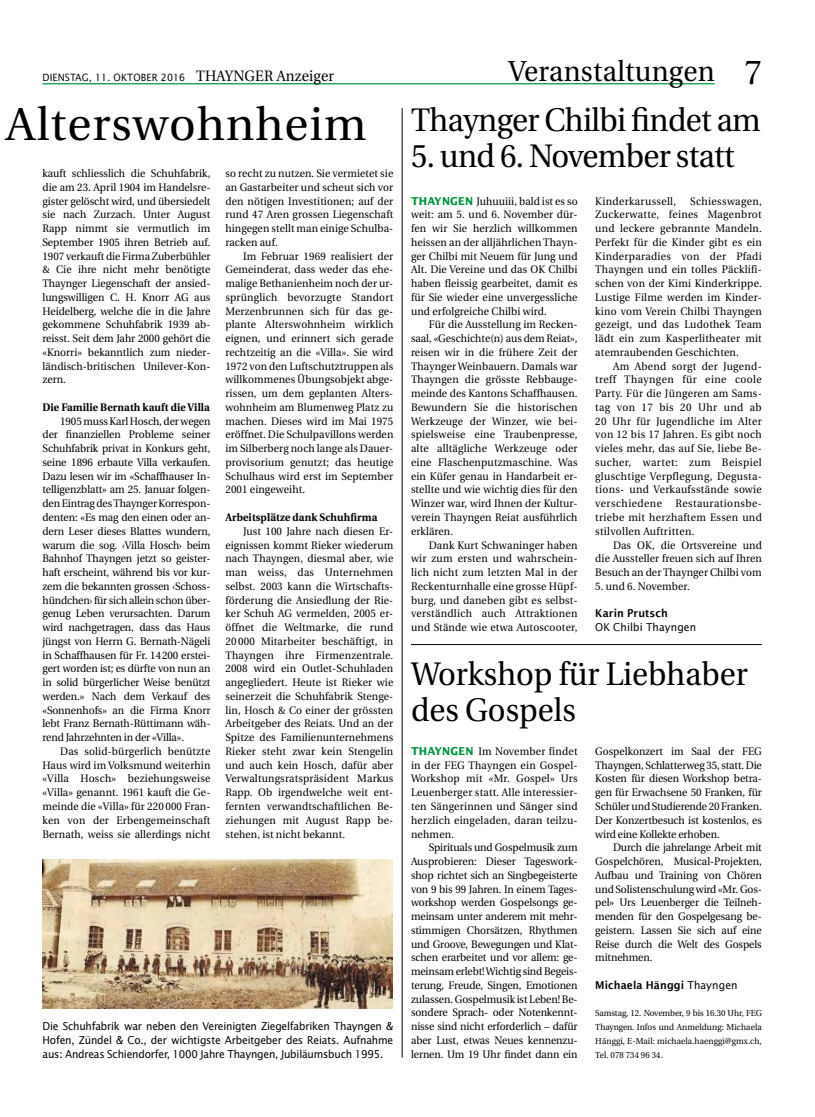
<style>
.page{position:relative;width:815px;height:1117px;background:#fff}
.page>*{position:absolute;margin:0;border:0;box-sizing:border-box;transform-origin:0 0}
.t1{font:46.25px "Utopia";letter-spacing:.02em;color:#000}
.t2{font:32.5px "Utopia";letter-spacing:-.02em;color:#000;scale:.95 1}
.t3{font:32.5px/36.2px "Utopia";color:#000;scale:.95 1}
.t4{font:28.75px "Utopia";letter-spacing:.01em;color:#000;scale:.95 1}
.t5{font:10.88px/13.8px "Utopia";color:#000;text-align:justify;scale:.95 1}
.t6{font:10.88px/13.8px "Lucida Sans";letter-spacing:-.02em;color:#000;text-align:justify;scale:.95 1}
.t7{font:700 10.88px "Utopia";letter-spacing:.01em;color:#000;scale:.95 1}
.t8{font:600 10.88px "Lucida Sans";letter-spacing:.01em;color:#000;scale:.95 1}
.t9{font:10.88px "Utopia";letter-spacing:.035em;color:#000;scale:.95 1}
.t10{font:10.88px "Lucida Sans";letter-spacing:.01em;color:#000;scale:.95 1}
.t11{font:10px "Lucida Sans";letter-spacing:.01em;color:#000;scale:.95 1}
.t12{font:8.75px/13.8px "Utopia";letter-spacing:.01em;color:#000;text-align:justify;scale:.95 1}
.s1{font-family:"Utopia";font-size:15px}
.s2{font-size:34.38px}
.s3{font-family:"Lucida Sans";font-weight:700;color:#009341}
.s4{font-weight:400}
</style>
<div class="page">
<hr style="left:43px;top:83px;width:672px;height:1px;background:#009341">
<hr style="left:411px;top:644px;width:351px;height:1px;background:#000">
<hr style="left:402px;top:108px;width:1px;height:949px;background:#000">
<img style="left:43px;top:859px;width:350px;height:149px">
<p class="t11" style="left:43px;top:71px;width:308px">DIENSTAG, 11. OKTOBER 2016 <span class="s1">THAYNGER Anzeiger</span></p>
<h3 class="t4" style="left:509px;top:55px;width:268px">Veranstaltungen <span class="s2">7</span></h3>
<h2 class="t2" style="left:411px;top:102px;width:370px">Thaynger Chilbi findet am</h2>
<h2 class="t2" style="left:411px;top:138px;width:342px">5. und 6. November statt</h2>
<p class="t5" style="left:411px;top:194px;width:177px"><span class="s3">THAYNGEN</span> Juhuuiii, bald ist es so weit: am 5. und 6. November dür&shy;fen wir Sie herzlich willkommen heissen an der alljährlichen Thayn&shy;ger Chilbi mit Neuem für Jung und Alt. Die Vereine und das OK Chilbi haben fleissig gearbeitet, damit es für Sie wieder eine unvergessliche und erfolgreiche Chilbi wird.</p>
<p class="t5" style="left:411px;top:318px;width:177px;text-indent:18px">Für die Ausstellung im Recken&shy;saal, «Geschichte(n) aus dem Reiat», reisen wir in die frühere Zeit der Thaynger Weinbauern. Damals war Thayngen die grösste Rebbauge&shy;meinde des Kantons Schaffhausen.<br>Bewundern Sie die historischen Werkzeuge der Winzer, wie bei&shy;spielsweise eine Traubenpresse, alte alltägliche Werkzeuge oder eine Flaschenputzmaschine. Was ein Küfer genau in Handarbeit er&shy;stellte und wie wichtig dies für den Winzer war, wird Ihnen der Kultur&shy;verein Thayngen Reiat ausführlich erklären.</p>
<p class="t5" style="left:411px;top:538px;width:177px;text-indent:18px">Dank Kurt Schwaninger haben wir zum ersten und wahrschein&shy;lich nicht zum letzten Mal in der Reckenturnhalle eine grosse Hüpf&shy;burg, und daneben gibt es selbst&shy;verständlich auch Attraktionen und Stände wie etwa Autoscooter,</p>
<h1 class="t1" style="left:6px;top:99px;width:362px">Alterswohnheim</h1>
<p class="t5" style="left:43px;top:166px;width:178px">kauft schliesslich die Schuhfabrik, die am 23. April 1904 im Handelsre&shy;gister gelöscht wird, und übersiedelt sie nach Zurzach. Unter August Rapp nimmt sie vermutlich im September 1905 ihren Betrieb auf.<br>1907 verkauft die Firma Zuberbühler &amp; Cie ihre nicht mehr benötigte Thaynger Liegenschaft der ansied&shy;lungswilligen C. H. Knorr AG aus Heidelberg, welche die in die Jahre gekommene Schuhfabrik 1939 ab&shy;reisst. Seit dem Jahr 2000 gehört die «Knorri» bekanntlich zum nieder&shy;ländisch-britischen Unilever-Kon&shy;zern.</p>
<p class="t7" style="left:43px;top:401px;width:178px">Die Familie Bernath kauft die Villa</p>
<p class="t5" style="left:43px;top:414px;width:178px;text-indent:18px">1905 muss Karl Hosch, der wegen der finanziellen Probleme seiner Schuhfabrik privat in Konkurs geht, seine 1896 erbaute Villa verkaufen.<br>Dazu lesen wir im «Schaffhauser In&shy;telligenzblatt» am 25. Januar folgen&shy;den Eintrag des Thaynger Korrespon&shy;denten: «Es mag den einen oder an&shy;dern Leser dieses Blattes wundern, warum die sog. ‹Villa Hosch› beim Bahnhof Thayngen jetzt so geister&shy;haft erscheint, während bis vor kur&shy;zem die bekannten grossen ‹Schoss&shy;hündchen› für sich allein schon über&shy;genug Leben verursachten. Darum wird nachgetragen, dass das Haus jüngst von Herrn G. Bernath-Nägeli in Schaffhausen für Fr. 14200 erstei&shy;gert worden ist; es dürfte von nun an in solid bürgerlicher Weise benützt werden.» Nach dem Verkauf des «Sonnenhofs» an die Firma Knorr lebt Franz Bernath-Rüttimann wäh&shy;rend Jahrzehnten in der «Villa».</p>
<p class="t5" style="left:43px;top:744px;width:178px;text-indent:18px">Das solid-bürgerlich benützte Haus wird im Volksmund weiterhin «Villa Hosch» beziehungsweise «Villa» genannt. 1961 kauft die Ge&shy;meinde die «Villa» für 220 000 Fran&shy;ken von der Erbengemeinschaft Bernath, weiss sie allerdings nicht</p>
<p class="t5" style="left:225px;top:166px;width:178px">so recht zu nutzen. Sie vermietet sie an Gastarbeiter und scheut sich vor den nötigen Investitionen; auf der rund 47 Aren grossen Liegenschaft hingegen stellt man einige Schulba&shy;racken auf.</p>
<p class="t5" style="left:225px;top:249px;width:178px;text-indent:18px">Im Februar 1969 realisiert der Gemeinderat, dass weder das ehe&shy;malige Bethanienheim noch der ur&shy;sprünglich bevorzugte Standort Merzenbrunnen sich für das ge&shy;plante Alterswohnheim wirklich eignen, und erinnert sich gerade rechtzeitig an die «Villa». Sie wird 1972 von den Luftschutztruppen als willkommenes Übungsobjekt abge&shy;rissen, um dem geplanten Alters&shy;wohnheim am Blumenweg Platz zu machen. Dieses wird im Mai 1975 eröffnet. Die Schulpavillons werden im Silberberg noch lange als Dauer&shy;provisorium genutzt; das heutige Schulhaus wird erst im September 2001 eingeweiht.</p>
<p class="t7" style="left:225px;top:511px;width:162px">Arbeitsplätze dank Schuhfirma</p>
<p class="t5" style="left:225px;top:524px;width:178px;text-indent:18px">Just 100 Jahre nach diesen Er&shy;eignissen kommt Rieker wiederum nach Thayngen, diesmal aber, wie man weiss, das Unternehmen selbst. 2003 kann die Wirtschafts&shy;förderung die Ansiedlung der Rie&shy;ker Schuh AG vermelden, 2005 er&shy;öffnet die Weltmarke, die rund 20 000 Mitarbeiter beschäftigt, in Thayngen ihre Firmenzentrale.<br>2008 wird ein Outlet-Schuhladen angegliedert. Heute ist Rieker wie seinerzeit die Schuhfabrik Stenge&shy;lin, Hosch &amp; Co einer der grössten Arbeitgeber des Reiats. Und an der Spitze des Familienunternehmens Rieker steht zwar kein Stengelin und auch kein Hosch, dafür aber Verwaltungsratspräsident Markus Rapp. Ob irgendwelche weit ent&shy;fernten verwandtschaftlichen Be&shy;ziehungen mit August Rapp be&shy;stehen, ist nicht bekannt.</p>
<p class="t5" style="left:595px;top:194px;width:177px;text-indent:95px">Schiesswagen, Zuckerwatte, feines Magenbrot und leckere gebrannte Mandeln.<br>Perfekt für die Kinder gibt es ein Kinderparadies von der Pfadi Thayngen und ein tolles Päcklifi&shy;schen von der Kimi Kinderkrippe.<br>Lustige Filme werden im Kinder&shy;kino vom Verein Chilbi Thayngen gezeigt, und das Ludothek Team lädt ein zum Kasperlitheater mit atemraubenden Geschichten.</p>
<p class="t5" style="left:595px;top:359px;width:177px;text-indent:18px">Am Abend sorgt der Jugend&shy;treff Thayngen für eine coole Party. Für die Jüngeren am Sams&shy;tag von 17 bis 20 Uhr und ab 20 Uhr für Jugendliche im Alter von 12 bis 17 Jahren. Es gibt noch vieles mehr, das auf Sie, liebe Be&shy;sucher, wartet: zum Beispiel gluschtige Verpflegung, Degusta&shy;tions- und Verkaufsstände sowie verschiedene Restaurationsbe&shy;triebe mit herzhaftem Essen und stilvollen Auftritten.</p>
<p class="t5" style="left:595px;top:538px;width:177px;text-indent:18px">Das OK, die Ortsvereine und die Aussteller freuen sich auf Ihren Besuch an der Thaynger Chilbi vom</p>
<p class="t5" style="left:595px;top:579px;width:101px">5. und 6. November.</p>
<p class="t8" style="left:595px;top:607px;width:78px">Karin Prutsch</p>
<p class="t10" style="left:595px;top:620px;width:108px">OK Chilbi Thayngen</p>
<p class="t9" style="left:595px;top:195px;width:87px">Kinderkarussell,</p>
<h2 class="t3" style="left:411px;top:656px;width:356px">Workshop für Liebhaber des Gospels</h2>
<p class="t5" style="left:595px;top:744px;width:177px">Gospelkonzert im Saal der FEG Thayngen, Schlatterweg 35, statt. Die Kosten für diesen Workshop betra&shy;gen für Erwachsene 50 Franken, für Schüler und Studierende 20 Franken.<br>Der Konzertbesuch ist kostenlos, es wird eine Kollekte erhoben.</p>
<p class="t5" style="left:595px;top:840px;width:177px;text-indent:18px">Durch die jahrelange Arbeit mit Gospelchören, Musical-Projekten, Aufbau und Training von Chören und Solistenschulung wird «Mr. Gos&shy;pel» Urs Leuenberger die Teilneh&shy;menden für den Gospelgesang be&shy;geistern. Lassen Sie sich auf eine Reise durch die Welt des Gospels mitnehmen.</p>
<p class="t8" style="left:595px;top:978px;width:151px">Michaela Hänggi <span class="s4">Thayngen</span></p>
<p class="t12" style="left:595px;top:1006px;width:177px">Samstag, 12. November, 9 bis 16.30 Uhr, FEG Thayngen. Infos und Anmeldung: Michaela Hänggi, E-Mail: michaela.haenggi@gmx.ch, Tel. 078 734 96 34.</p>
<p class="t5" style="left:411px;top:744px;width:177px"><span class="s3">THAYNGEN</span> Im November findet in der FEG Thayngen ein Gospel-Workshop mit «Mr. Gospel» Urs Leuenberger statt. Alle interessier&shy;ten Sängerinnen und Sänger sind herzlich eingeladen, daran teilzu&shy;nehmen.</p>
<p class="t5" style="left:411px;top:840px;width:177px;text-align:left;text-indent:18px">Spirituals und Gospelmusik zum Ausprobieren: Dieser Tageswork&shy;shop richtet sich an Singbegeisterte von 9 bis 99 Jahren. In einem Tages&shy;workshop werden Gospelsongs ge&shy;meinsam unter anderem mit mehr&shy;stimmigen Chorsätzen, Rhythmen und Groove, Bewegungen und Klat&shy;schen erarbeitet und vor allem: ge&shy;meinsam erlebt! Wichtig sind Begeis&shy;terung, Freude, Singen, Emotionen zulassen. Gospelmusik ist Leben! Be&shy;sondere Sprach- oder Notenkennt&shy;nisse sind nicht erforderlich – dafür aber Lust, etwas Neues kennenzu&shy;lernen. Um 19 Uhr findet dann ein</p>
<p class="t6" style="left:43px;top:1018px;width:371px">Die Schuhfabrik war neben den Vereinigten Ziegelfabriken Thayngen &amp; Hofen, Zündel &amp; Co., der wichtigste Arbeitgeber des Reiats. Aufnahme aus: Andreas Schiendorfer, 1000 Jahre Thayngen, Jubiläumsbuch 1995.</p>
</div>
